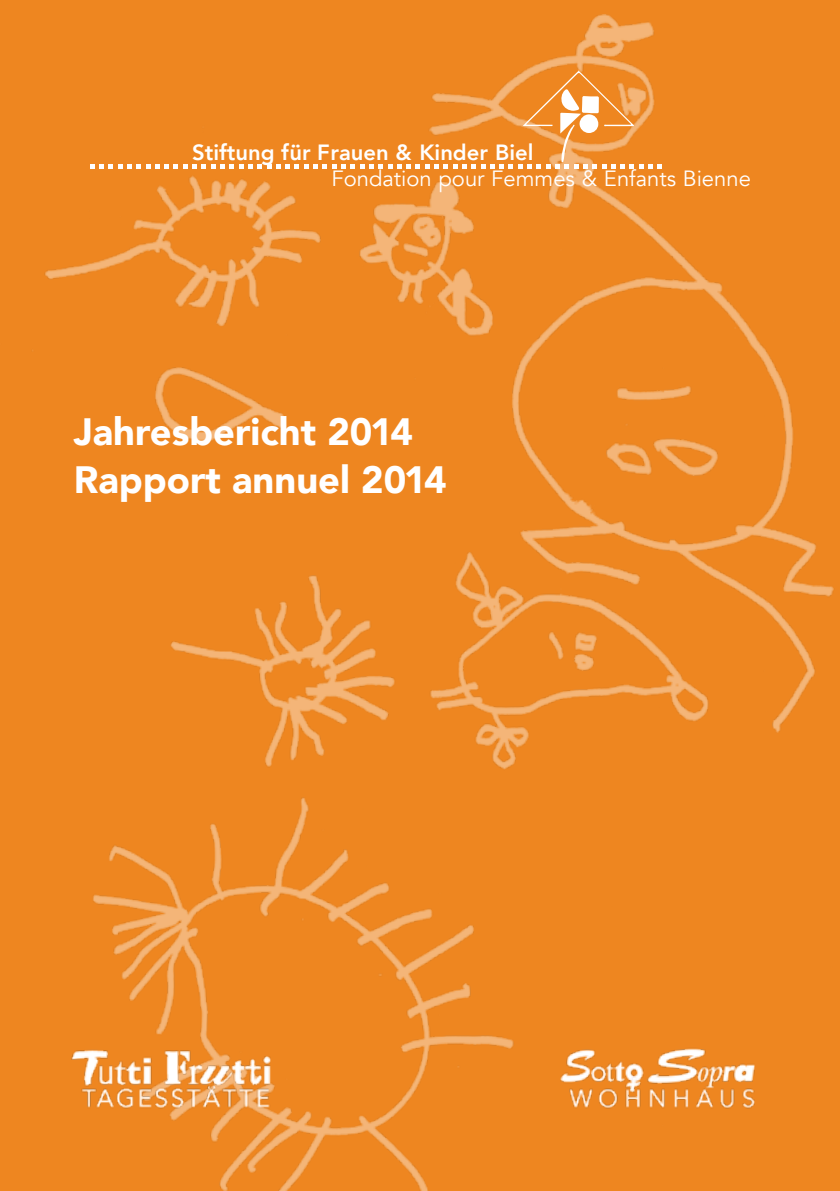
<style>
.page{position:relative;width:840px;height:1191px;background:#fff}
.page>*{position:absolute;margin:0;border:0;box-sizing:border-box;transform-origin:0 0}
.t1{font:900 38px/48px "Avenir";color:#fff}
.t2{font:22px "Avenir";color:#fff}
.t3{font:800 22px "Avenir";color:#fff}
</style>
<div class="page">
<img style="left:0;top:0;width:839px;height:1191px">
<img style="left:560px;top:1045px;width:194px;height:65px">
<svg style="left:202px;top:164px;width:245px;height:4px"></svg>
<svg style="left:90px;top:164px;width:106px;height:4px"></svg>
<svg style="left:453px;top:70px;width:208px;height:98px"></svg>
<img style="left:71px;top:1045px;width:199px;height:68px">
<p class="t3" style="left:192px;top:135px;width:342px">Stiftung für Frauen &amp; Kinder Biel</p>
<p class="t2" style="left:331px;top:165px;width:421px">Fondation pour Femmes &amp; Enfants Bienne</p>
<p class="t1" style="left:74px;top:407px;width:374px">Jahresbericht 2014<br>Rapport annuel 2014</p>
</div>
